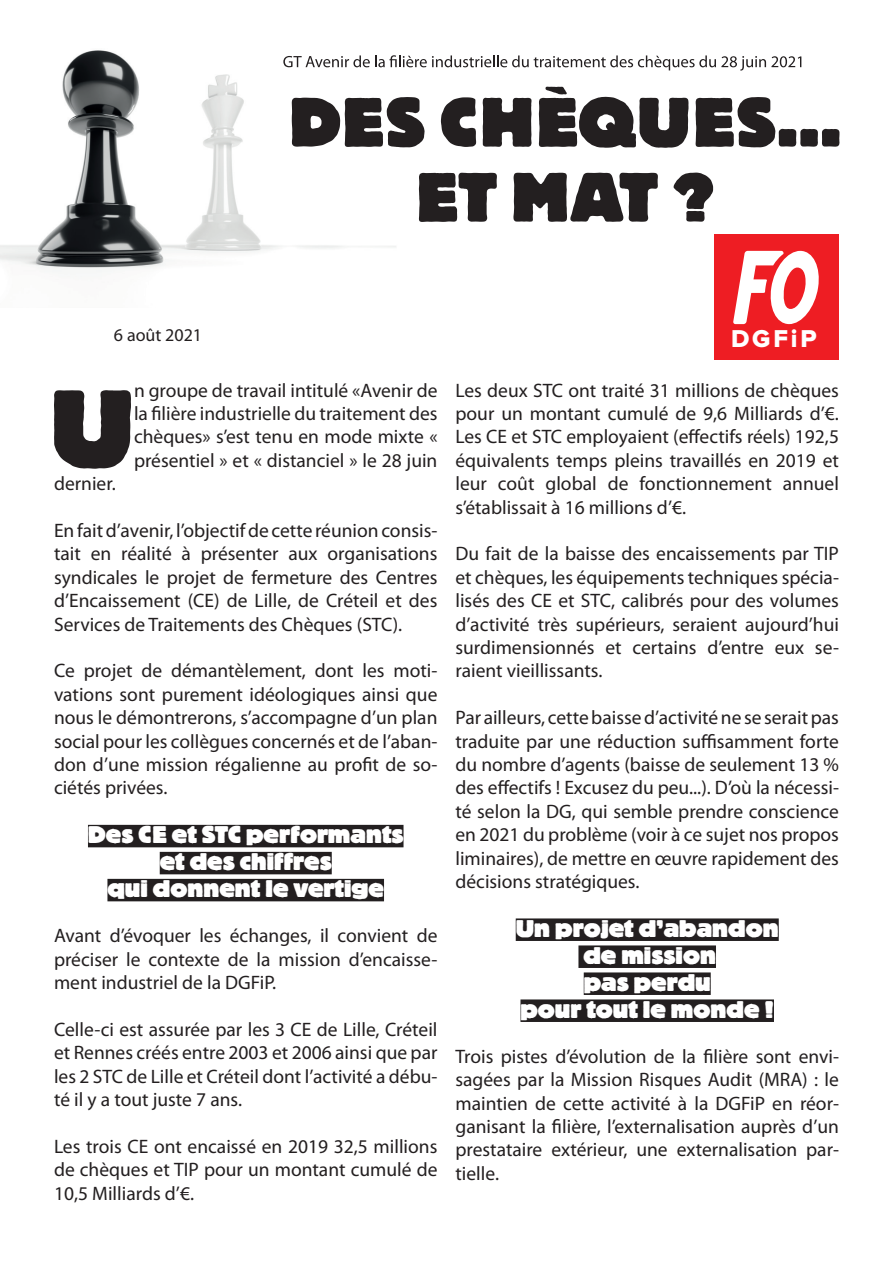
<style>
.page{position:relative;width:893px;height:1263px;background:#fff}
.page>*{position:absolute;margin:0;border:0;box-sizing:border-box;transform-origin:0 0}
.t1{font:800 108.3px "Block BE";color:#231f20}
.t2{font:25.2px "Proxima Nova Extrabld";letter-spacing:.11em;color:#fff}
.t3{font:800 24px "Block BE";color:#fff}
.t4{font:19.5px/23.4px "Myriad Pro";color:#231f20;text-align:justify}
.t5{font:18px "Myriad Pro";color:#231f20}
</style>
<div class="page">
<div style="left:88px;top:825px;width:315px;height:22px;background:#231f20"></div>
<div style="left:160px;top:852px;width:172px;height:22px;background:#231f20"></div>
<div style="left:107px;top:879px;width:277px;height:22px;background:#231f20"></div>
<div style="left:516px;top:918px;width:263px;height:23px;background:#231f20"></div>
<div style="left:578px;top:945px;width:138px;height:23px;background:#231f20"></div>
<div style="left:584px;top:972px;width:127px;height:23px;background:#231f20"></div>
<div style="left:520px;top:999px;width:254px;height:23px;background:#231f20"></div>
<div style="left:714px;top:234px;width:125px;height:125px;background:#ee1d23"></div>
<svg style="left:733px;top:251px;width:86px;height:73px"></svg>
<img style="left:0;top:50px;width:396px;height:221px">
<svg style="left:292px;top:97px;width:133px;height:50px"></svg>
<svg style="left:441px;top:97px;width:35px;height:50px"></svg>
<svg style="left:483px;top:98px;width:48px;height:49px;background:#423f3f"></svg>
<svg style="left:539px;top:87px;width:149px;height:61px"></svg>
<svg style="left:696px;top:97px;width:143px;height:50px"></svg>
<svg style="left:419px;top:173px;width:78px;height:49px"></svg>
<svg style="left:513px;top:173px;width:145px;height:49px"></svg>
<svg style="left:674px;top:173px;width:39px;height:49px"></svg>
<svg style="left:283px;top:55px;width:518px;height:16px"></svg>
<p class="t5" style="left:114px;top:324px;width:90px">6 août 2021</p>
<p class="t2" style="left:731px;top:327px;width:87px">DGFiP</p>
<p class="t1" style="left:51px;top:369px;width:85px">U</p>
<p class="t4" style="left:134px;top:378px;width:305px">n groupe de travail intitulé «Avenir de la filière industrielle du traitement des chèques» s’est tenu en mode mixte « présentiel » et « distanciel » le 28 juin</p>
<p class="t4" style="left:54px;top:472px;width:63px">dernier.</p>
<p class="t4" style="left:54px;top:518px;width:385px">En fait d’avenir, l’objectif de cette réunion consis&shy;tait en réalité à présenter aux organisations syndicales le projet de fermeture des Centres d’Encaissement (CE) de Lille, de Créteil et des Services de Traitements des Chèques (STC).</p>
<p class="t4" style="left:54px;top:659px;width:385px">Ce projet de démantèlement, dont les moti&shy;vations sont purement idéologiques ainsi que nous le démontrerons, s’accompagne d’un plan social pour les collègues concernés et de l’aban&shy;don d’une mission régalienne au profit de so&shy;ciétés privées.</p>
<p class="t3" style="left:88px;top:821px;width:317px">Des CE et STC performants</p>
<p class="t3" style="left:160px;top:848px;width:174px">et des chiffres</p>
<p class="t3" style="left:107px;top:875px;width:278px">qui donnent le vertige</p>
<p class="t4" style="left:54px;top:923px;width:385px">Avant d’évoquer les échanges, il convient de préciser le contexte de la mission d’encaisse&shy;ment industriel de la DGFiP.</p>
<p class="t4" style="left:54px;top:1017px;width:385px">Celle-ci est assurée par les 3 CE de Lille, Créteil et Rennes créés entre 2003 et 2006 ainsi que par les 2 STC de Lille et Créteil dont l’activité a débu&shy;té il y a tout juste 7 ans.</p>
<p class="t4" style="left:54px;top:1134px;width:385px">Les trois CE ont encaissé en 2019 32,5 millions de chèques et TIP pour un montant cumulé de 10,5 Milliards d’€.</p>
<p class="t4" style="left:455px;top:378px;width:385px">Les deux STC ont traité 31 millions de chèques pour un montant cumulé de 9,6 Milliards d’€.<br>Les CE et STC employaient (effectifs réels) 192,5 équivalents temps pleins travaillés en 2019 et leur coût global de fonctionnement annuel s’établissait à 16 millions d’€.</p>
<p class="t4" style="left:455px;top:542px;width:385px">Du fait de la baisse des encaissements par TIP et chèques, les équipements techniques spécia&shy;lisés des CE et STC, calibrés pour des volumes d’activité très supérieurs, seraient aujourd’hui surdimensionnés et certains d’entre eux se&shy;raient vieillissants.</p>
<p class="t4" style="left:455px;top:706px;width:385px">Par ailleurs, cette baisse d’activité ne se serait pas traduite par une réduction suffisamment forte du nombre d’agents (baisse de seulement 13 % des effectifs ! Excusez du peu...). D’où la nécessi&shy;té selon la DG, qui semble prendre conscience en 2021 du problème (voir à ce sujet nos propos liminaires), de mettre en œuvre rapidement des décisions stratégiques.</p>
<p class="t3" style="left:516px;top:915px;width:264px">Un projet d’abandon</p>
<p class="t3" style="left:583px;top:942px;width:134px">de mission</p>
<p class="t3" style="left:584px;top:969px;width:128px">pas perdu</p>
<p class="t3" style="left:520px;top:996px;width:255px">pour tout le monde !</p>
<p class="t4" style="left:455px;top:1044px;width:385px">Trois pistes d’évolution de la filière sont envi&shy;sagées par la Mission Risques Audit (MRA) : le maintien de cette activité à la DGFiP en réor&shy;ganisant la filière, l’externalisation auprès d’un prestataire extérieur, une externalisation par&shy;tielle.</p>
</div>
